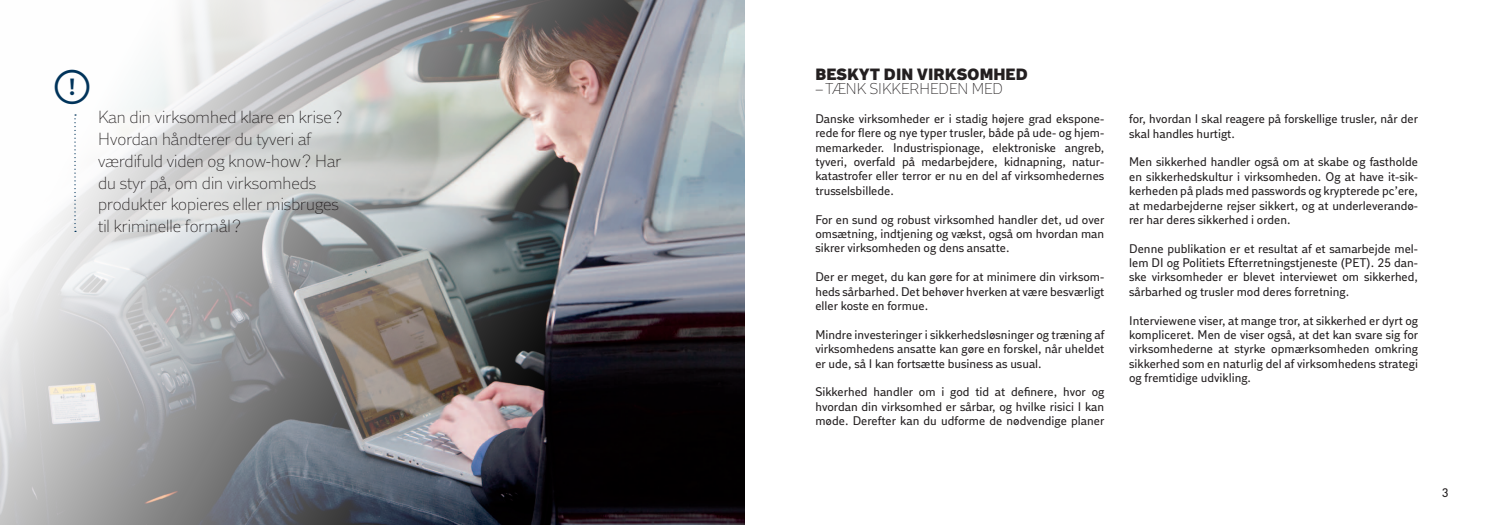
<style>
.page{position:relative;width:1489px;height:525px;background:#fff}
.page>*{position:absolute;margin:0;border:0;box-sizing:border-box;transform-origin:0 0}
.t1{font:40px "DI Stuff";color:#00335a}
.t2{font:300 17.5px/21.9px "DI Sans";color:#231f20}
.t3{font:800 16.25px "DI Sans";color:#231f20}
.t4{font:300 15.62px "DI Sans";color:#231f20}
.t5{font:12.5px/14.4px "DI Sans";color:#231f20;text-align:justify}
</style>
<div class="page">
<img style="left:0;top:0;width:744px;height:524px">
<svg style="left:74px;top:114px;width:2px;height:118px"></svg>
<h1 class="t1" style="left:53px;top:61px;width:40px">!</h1>
<h2 class="t2" style="left:98px;top:106px;width:246px">Kan din virksomhed klare en krise ?<br>Hvordan håndterer du tyveri af værdifuld viden og know-how ? Har du styr på, om din virksomheds produkter kopieres eller misbruges til kriminelle formål ?</h2>
<h3 class="t3" style="left:815px;top:64px;width:214px">BESKYT DIN VIRKSOMHED</h3>
<p class="t4" style="left:815px;top:80px;width:64px">– tænk sikke</p>
<p class="t4" style="left:909px;top:80px;width:31px">rheden</p>
<p class="t4" style="left:971px;top:80px;width:22px">med</p>
<p class="t5" style="left:815px;top:112px;width:290px">Danske virksomheder er i stadig højere grad ekspone&shy;rede for flere og nye typer trusler, både på ude- og hjem&shy;memarkeder. Industrispionage, elektroniske angreb, tyveri, overfald på medarbejdere, kidnapning, natur&shy;katastrofer eller terror er nu en del af virksomhedernes trusselsbillede.</p>
<p class="t5" style="left:815px;top:212px;width:290px">For en sund og robust virksomhed handler det, ud over omsætning, indtjening og vækst, også om hvordan man sikrer virksomheden og dens ansatte.</p>
<p class="t5" style="left:815px;top:270px;width:290px">Der er meget, du kan gøre for at minimere din virksom&shy;heds sårbarhed. Det behøver hverken at være besværligt eller koste en formue.</p>
<p class="t5" style="left:815px;top:327px;width:290px">Mindre investeringer i sikkerhedsløsninger og træning af virksomhedens ansatte kan gøre en forskel, når uheldet er ude, så I kan fortsætte business as usual.</p>
<p class="t5" style="left:815px;top:385px;width:290px">Sikkerhed handler om i god tid at definere, hvor og hvordan din virksomhed er sårbar, og hvilke risici I kan møde. Derefter kan du udforme de nødvendige planer</p>
<p class="t5" style="left:1129px;top:112px;width:290px">for, hvordan I skal reagere på forskellige trusler, når der skal handles hurtigt.</p>
<p class="t5" style="left:1129px;top:155px;width:290px">Men sikkerhed handler også om at skabe og fastholde en sikkerhedskultur i virksomheden. Og at have it-sik&shy;kerheden på plads med passwords og krypterede pc’ere, at medarbejderne rejser sikkert, og at underleverandø&shy;rer har deres sikkerhed i orden.</p>
<p class="t5" style="left:1129px;top:241px;width:290px">Denne publikation er et resultat af et samarbejde mel&shy;lem DI og Politiets Efterretningstjeneste (PET). 25 dan&shy;ske virksomheder er blevet interviewet om sikkerhed, sårbarhed og trusler mod deres forretning.</p>
<p class="t5" style="left:1129px;top:313px;width:290px">Interviewene viser, at mange tror, at sikkerhed er dyrt og kompliceret. Men de viser også, at det kan svare sig for virksomhederne at styrke opmærksomheden omkring sikkerhed som en naturlig del af virksomhedens strategi og fremtidige udvikling.</p>
<p class="t5" style="left:1441px;top:486px;width:8px">3</p>
</div>
